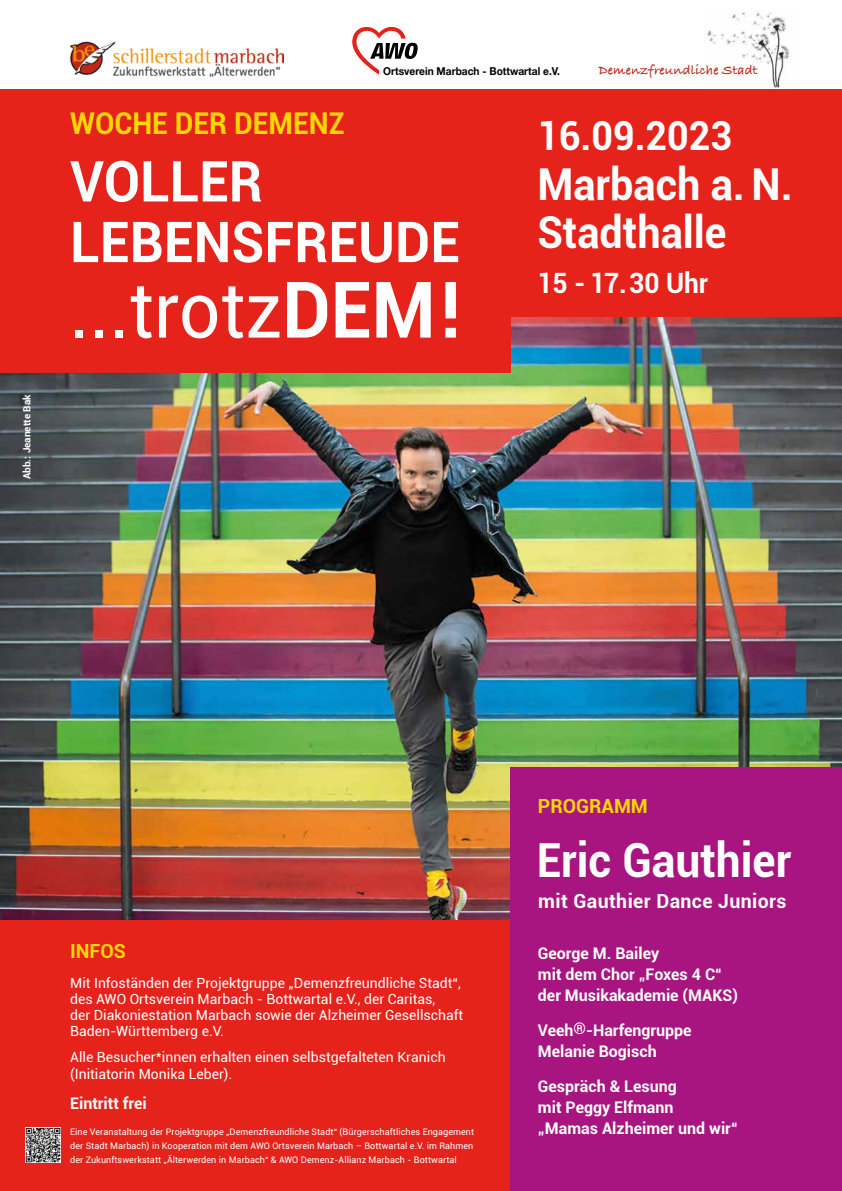
<style>
.page{position:relative;width:842px;height:1191px;background:#fff}
.page>*{position:absolute;margin:0;border:0;box-sizing:border-box;transform-origin:0 0}
.t1{font:78.1px "Roboto";color:#fff;scale:.94 1}
.t2{font:700 56.5px/60.6px "Roboto";letter-spacing:.005em;color:#fff;scale:.94 1}
.t3{font:700 47px "Roboto";color:#fff;scale:.94 1}
.t4{font:700 44px/48px "Roboto";color:#fff;scale:.94 1}
.t5{font:700 40px "Roboto";color:#fff;scale:.94 1}
.t6{font:700 30px "Roboto";color:#ffd700;scale:.94 1}
.t7{font:700 28px "Roboto";color:#fff;scale:.94 1}
.t8{font:700 19.5px "Roboto";letter-spacing:.02em;color:#fff}
.t9{font:700 19.5px "Roboto";color:#ffd700}
.t10{font:700 16px/21px "Roboto";color:#fff}
.t11{font:14px/16px "Roboto";color:#fff}
.t12{font:700 14px "Bradley Hand ITCTT";color:#bd2818}
.t13{font:700 10.9px "Helvetica Neue";color:#000;scale:.94 1}
.t14{font:700 10px "Roboto";color:#fff}
.t15{font:9px/14px "Roboto";letter-spacing:.01em;color:#fff;text-align:justify}
.s1{font-weight:700}
</style>
<div class="page">
<img style="left:707px;top:12px;width:83px;height:76px">
<img style="left:0;top:316px;width:842px;height:604px">
<div style="left:0;top:89px;width:842px;height:227px;background:#e5231b"></div>
<div style="left:0;top:920px;width:842px;height:271px;background:#e5231b"></div>
<div style="left:0;top:94px;width:510px;height:278px;background:#e5231b"></div>
<div style="left:510px;top:767px;width:332px;height:424px;background:#a81580"></div>
<img style="left:26px;top:1127px;width:34px;height:35px">
<img style="left:70px;top:41px;width:214px;height:37px">
<svg style="left:352px;top:26px;width:66px;height:48px"></svg>
<p class="t14" style="left:20px;top:479px;width:86px;rotate:-90deg">Abb.: Jeanette Bak</p>
<p class="t13" style="left:383px;top:64px;width:189px">Ortsverein Marbach - Bottwartal e.V.</p>
<p class="t12" style="left:599px;top:60px;width:160px">Demenzfreundliche Stadt</p>
<h3 class="t6" style="left:70px;top:102px;width:294px">WOCHE DER DEMENZ</h3>
<h2 class="t2" style="left:70px;top:149px;width:416px">VOLLER<br>LEBENSFREUDE</h2>
<h1 class="t1" style="left:70px;top:255px;width:417px">...trotz<span class="s1">DEM!</span></h1>
<h3 class="t5" style="left:537px;top:108px;width:208px">16.09.2023</h3>
<h3 class="t4" style="left:537px;top:159px;width:273px">Marbach a. N.<br>Stadthalle</h3>
<h3 class="t7" style="left:537px;top:263px;width:183px">15 - 17.30 Uhr</h3>
<h3 class="t9" style="left:70px;top:937px;width:57px">INFOS</h3>
<p class="t11" style="left:70px;top:975px;width:395px">Mit Infoständen der Projektgruppe „Demenzfreundliche Stadt“, des AWO Ortsverein Marbach - Bottwartal e.V., der Caritas,<br>der Diakoniestation Marbach sowie der Alzheimer Gesellschaft Baden-Württemberg e.V.</p>
<p class="t11" style="left:70px;top:1049px;width:377px">Alle Besucher*innen erhalten einen selbstgefalteten Kranich (Initiatorin Monika Leber).</p>
<p class="t10" style="left:70px;top:1091px;width:78px">Eintritt frei</p>
<p class="t15" style="left:70px;top:1124px;width:405px">Eine Veranstaltung der Projektgruppe „Demenzfreundliche Stadt“ (Bürgerschaftliches Engagement der Stadt Marbach) in Kooperation mit dem AWO Ortsverein Marbach – Bottwartal e.V. im Rahmen der Zukunftswerkstatt „Älterwerden in Marbach“ &amp; AWO Demenz-Allianz Marbach - Bottwartal</p>
<h3 class="t9" style="left:538px;top:792px;width:111px">PROGRAMM</h3>
<h3 class="t3" style="left:537px;top:826px;width:272px">Eric Gauthier</h3>
<h3 class="t8" style="left:538px;top:887px;width:250px">mit Gauthier Dance Juniors</h3>
<p class="t10" style="left:538px;top:941px;width:202px">George M. Bailey<br>mit dem Chor „Foxes 4 C“ der Musikakademie (MAKS)</p>
<p class="t10" style="left:538px;top:1018px;width:155px">Veeh®-Harfengruppe<br>Melanie Bogisch</p>
<p class="t10" style="left:538px;top:1074px;width:201px">Gespräch &amp; Lesung<br>mit Peggy Elfmann<br>„Mamas Alzheimer und wir“</p>
</div>
